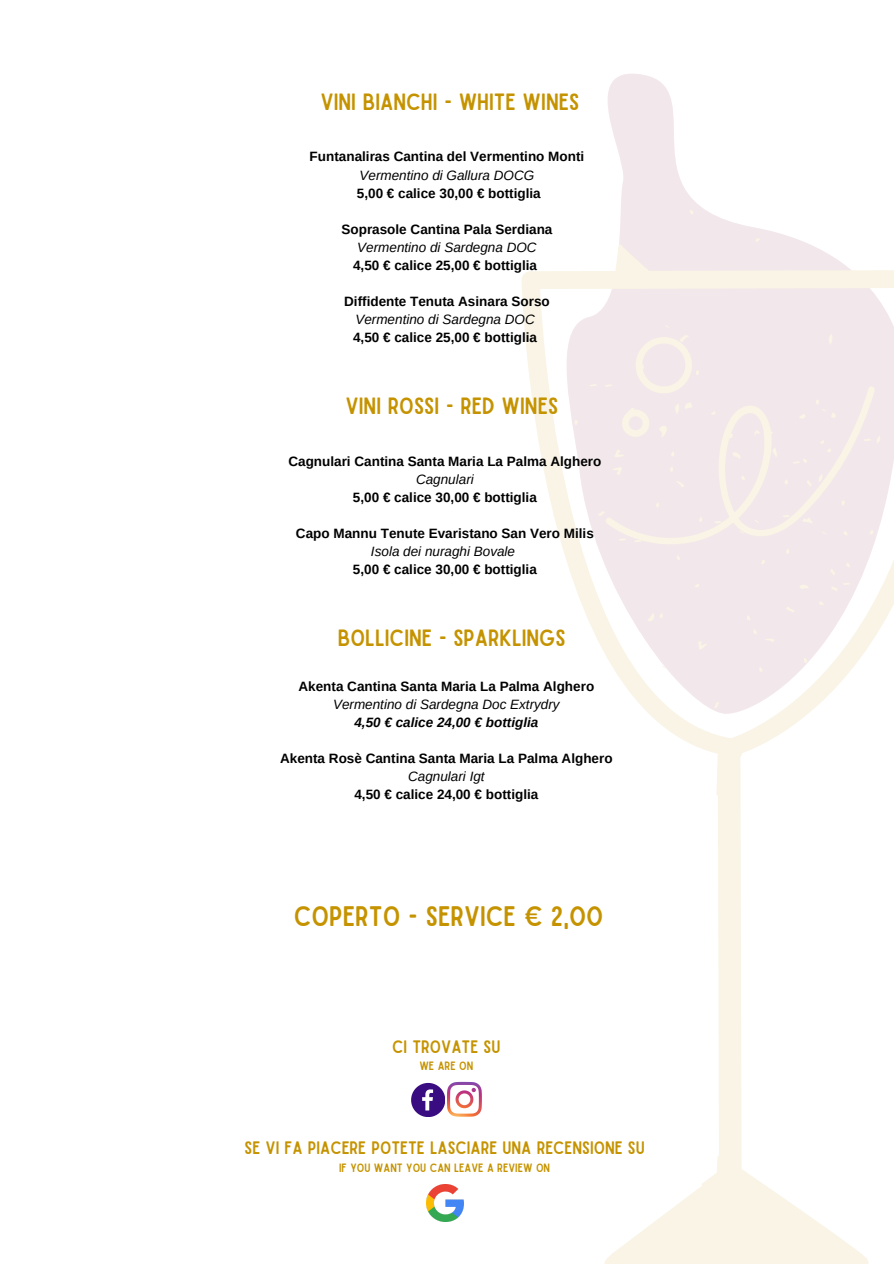
<style>
.page{position:relative;width:894px;height:1264px;background:#fff}
.page>*{position:absolute;margin:0;border:0;box-sizing:border-box;transform-origin:0 0}
.t1{font:27px "Sailors";color:#c59300}
.t2{font:22.5px "Sailors";color:#c59300}
.t3{font:17.25px "Sailors";color:#c59300}
.t4{font:700 13.5px "Arimo";color:#000}
.t5{font:italic 13.5px "Arimo";color:#000}
.t6{font:italic 700 13.5px "Arimo";color:#000}
.t7{font:11.55px "Sailors";color:#c59300}
</style>
<div class="page">
<svg style="left:608px;top:74px;width:108px;height:142px;fill:#f2e7ea"></svg>
<svg style="left:521px;top:216px;width:372px;height:520px"></svg>
<svg style="left:677px;top:736px;width:100px;height:413px"></svg>
<svg style="left:856px;top:353px;width:19px;height:225px;fill:#f2e7ea"></svg>
<svg style="left:615px;top:244px;width:36px;height:31px"></svg>
<svg style="left:873px;top:610px;width:7px;height:8px"></svg>
<svg style="left:713px;top:700px;width:6px;height:9px"></svg>
<svg style="left:672px;top:722px;width:8px;height:10px"></svg>
<svg style="left:868px;top:529px;width:6px;height:7px"></svg>
<svg style="left:711px;top:749px;width:31px;height:49px"></svg>
<svg style="left:814px;top:682px;width:6px;height:10px"></svg>
<svg style="left:826px;top:682px;width:7px;height:7px"></svg>
<svg style="left:552px;top:506px;width:7px;height:11px"></svg>
<svg style="left:862px;top:435px;width:19px;height:9px"></svg>
<svg style="left:724px;top:820px;width:10px;height:24px"></svg>
<svg style="left:683px;top:204px;width:11px;height:17px"></svg>
<svg style="left:587px;top:283px;width:19px;height:9px"></svg>
<svg style="left:754px;top:236px;width:6px;height:8px"></svg>
<svg style="left:569px;top:415px;width:9px;height:17px"></svg>
<svg style="left:541px;top:440px;width:29px;height:13px"></svg>
<svg style="left:589px;top:322px;width:267px;height:352px"></svg>
<svg style="left:604px;top:1149px;width:265px;height:114px"></svg>
<img style="left:426px;top:1184px;width:37px;height:37px">
<svg style="left:411px;top:1081px;width:71px;height:35px"></svg>
<p class="t2" style="left:320px;top:93px;width:260px">VINI BIANCHI - WHITE WINES</p>
<p class="t4" style="left:309px;top:149px;width:276px">Funtanaliras Cantina del Vermentino Monti</p>
<p class="t5" style="left:359px;top:167px;width:176px">Vermentino di Gallura DOCG</p>
<p class="t4" style="left:357px;top:185px;width:185px">5,00 € calice 30,00 € bottiglia</p>
<p class="t4" style="left:341px;top:221px;width:212px">Soprasole Cantina Pala Serdiana</p>
<h2 class="t5" style="left:357px;top:239px;width:181px">Vermentino di Sardegna DOC</h2>
<p class="t4" style="left:353px;top:257px;width:185px">4,50 € calice 25,00 € bottiglia</p>
<p class="t4" style="left:344px;top:293px;width:207px">Diffidente Tenuta Asinara Sorso</p>
<p class="t5" style="left:355px;top:312px;width:181px">Vermentino di Sardegna DOC</p>
<p class="t4" style="left:353px;top:330px;width:185px">4,50 € calice 25,00 € bottiglia</p>
<p class="t2" style="left:345px;top:397px;width:214px">VINI ROSSI - RED WINES</p>
<p class="t4" style="left:288px;top:453px;width:314px">Cagnulari Cantina Santa Maria La Palma Alghero</p>
<p class="t5" style="left:416px;top:471px;width:59px">Cagnulari</p>
<h2 class="t4" style="left:353px;top:489px;width:185px">5,00 € calice 30,00 € bottiglia</h2>
<p class="t4" style="left:296px;top:526px;width:299px">Capo Mannu Tenute Evaristano San Vero Milis</p>
<p class="t5" style="left:371px;top:544px;width:146px">Isola dei nuraghi Bovale</p>
<p class="t4" style="left:353px;top:562px;width:185px">5,00 € calice 30,00 € bottiglia</p>
<p class="t2" style="left:338px;top:629px;width:229px">BOLLICINE - SPARKLINGS</p>
<p class="t4" style="left:298px;top:678px;width:297px">Akenta Cantina Santa Maria La Palma Alghero</p>
<p class="t5" style="left:333px;top:696px;width:228px">Vermentino di Sardegna Doc Extrydry</p>
<p class="t6" style="left:354px;top:714px;width:185px">4,50 € calice 24,00 € bottiglia</p>
<h1 class="t4" style="left:280px;top:750px;width:334px">Akenta Rosè Cantina Santa Maria La Palma Alghero</h1>
<h3 class="t5" style="left:408px;top:768px;width:78px">Cagnulari Igt</h3>
<p class="t4" style="left:354px;top:786px;width:185px">4,50 € calice 24,00 € bottiglia</p>
<p class="t1" style="left:294px;top:906px;width:311px">COPERTO - SERVICE € 2,00</p>
<p class="t3" style="left:392px;top:1040px;width:110px">CI TROVATE SU</p>
<p class="t7" style="left:419px;top:1061px;width:55px">WE ARE ON</p>
<p class="t3" style="left:244px;top:1141px;width:401px">SE VI FA PIACERE POTETE LASCIARE UNA RECENSIONE SU</p>
<p class="t7" style="left:339px;top:1163px;width:212px">IF YOU WANT YOU CAN LEAVE A REVIEW ON</p>
</div>
